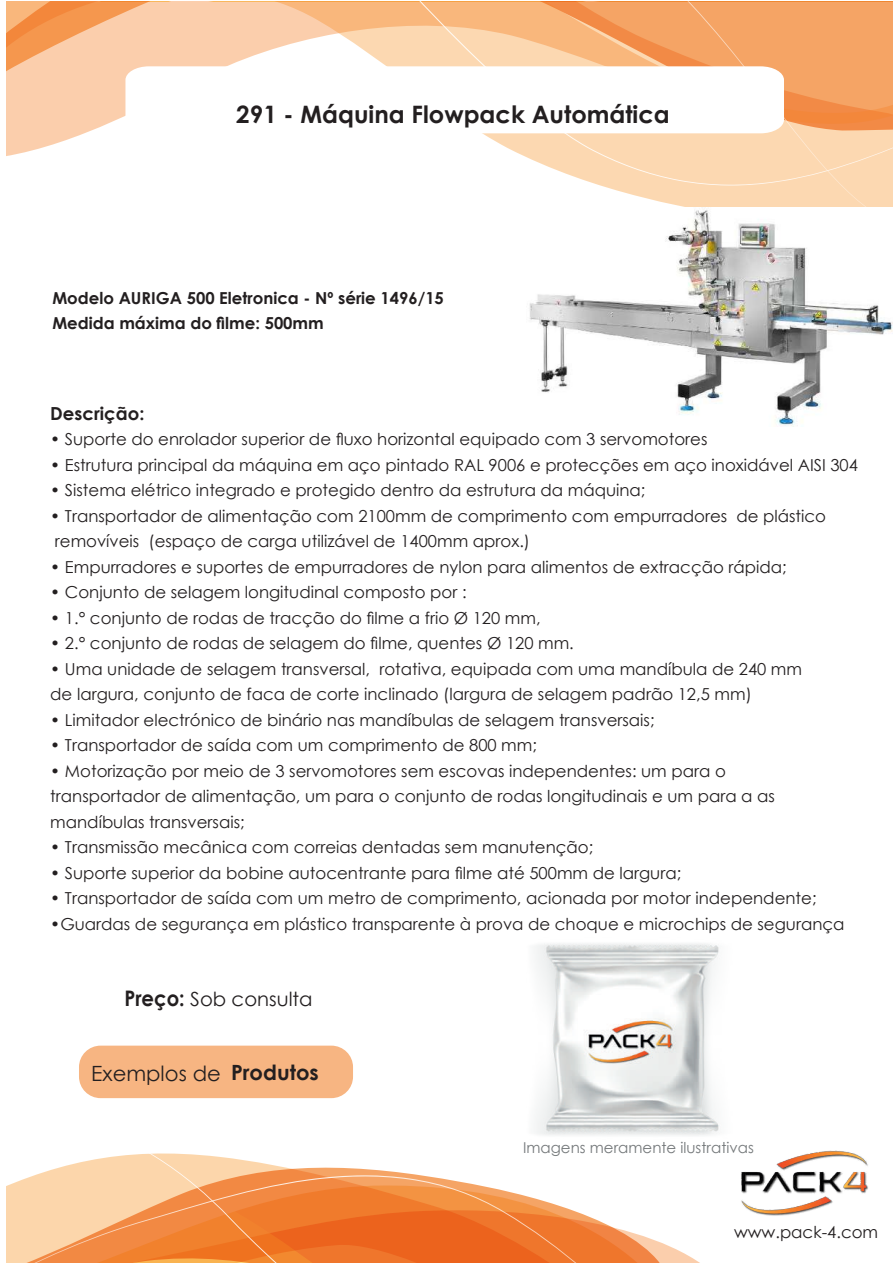
<style>
.page{position:relative;width:893px;height:1263px;background:#fff}
.page>*{position:absolute;margin:0;border:0;box-sizing:border-box;transform-origin:0 0}
.t1{font:700 24px "Century Gothic";color:#231f20}
.t2{font:21px "Century Gothic";color:#231f20}
.t3{font:19.5px "Century Gothic";color:#231f20}
.t4{font:700 18px "Century Gothic";color:#231f20}
.t5{font:16.5px/25.5px "Century Gothic";color:#231f20}
.t6{font:700 16.5px/25.5px "Century Gothic";color:#231f20}
.t7{font:15px "Century Gothic";color:#75797b}
.s1{font-weight:700;font-size:21.45px}
.s2{font-weight:700}
</style>
<div class="page">
<svg style="left:667px;top:203px;width:226px;height:4px"></svg>
<svg style="left:634px;top:195px;width:259px;height:4px"></svg>
<svg style="left:619px;top:191px;width:274px;height:4px"></svg>
<svg style="left:606px;top:187px;width:287px;height:4px"></svg>
<svg style="left:7px;top:2px;width:886px;height:184px"></svg>
<svg style="left:7px;top:1150px;width:830px;height:113px"></svg>
<svg style="left:125px;top:66px;width:659px;height:67px"></svg>
<img style="left:741px;top:1151px;width:127px;height:65px">
<div style="left:79px;top:1046px;width:274px;height:52px;background:#f7b582;border-radius:22px"></div>
<img style="left:535px;top:943px;width:184px;height:193px">
<img style="left:529px;top:210px;width:364px;height:217px">
<h1 class="t1" style="left:236px;top:97px;width:435px">291 - Máquina Flowpack Automática</h1>
<p class="t6" style="left:52px;top:284px;width:393px">Modelo AURIGA 500 Eletronica - Nº série 1496/15<br>Medida máxima do filme: 500mm</p>
<p class="t4" style="left:50px;top:399px;width:96px">Descrição:</p>
<p class="t5" style="left:50px;top:426px;width:659px">• Suporte do enrolador superior de fluxo horizontal equipado com 3 servomotores</p>
<p class="t5" style="left:50px;top:452px;width:809px">• Estrutura principal da máquina em aço pintado RAL 9006 e protecções em aço inoxidável AISI 304</p>
<p class="t5" style="left:50px;top:477px;width:597px">• Sistema elétrico integrado e protegido dentro da estrutura da máquina;</p>
<p class="t5" style="left:50px;top:503px;width:777px">• Transportador de alimentação com 2100mm de comprimento com empurradores de plástico removíveis (espaço de carga utilizável de 1400mm aprox.)</p>
<p class="t5" style="left:50px;top:554px;width:738px">• Empurradores e suportes de empurradores de nylon para alimentos de extracção rápida;</p>
<p class="t5" style="left:50px;top:579px;width:418px">• Conjunto de selagem longitudinal composto por :</p>
<p class="t5" style="left:50px;top:605px;width:492px">• 1.° conjunto de rodas de tracção do filme a frio Ø 120 mm,</p>
<p class="t5" style="left:50px;top:630px;width:525px">• 2.° conjunto de rodas de selagem do filme, quentes Ø 120 mm.</p>
<p class="t5" style="left:50px;top:656px;width:753px">• Uma unidade de selagem transversal, rotativa, equipada com uma mandíbula de 240 mm de largura, conjunto de faca de corte inclinado (largura de selagem padrão 12,5 mm)</p>
<p class="t5" style="left:50px;top:707px;width:606px">• Limitador electrónico de binário nas mandíbulas de selagem transversais;</p>
<p class="t5" style="left:50px;top:732px;width:488px">• Transportador de saída com um comprimento de 800 mm;</p>
<p class="t5" style="left:50px;top:758px;width:726px">• Motorização por meio de 3 servomotores sem escovas independentes: um para o transportador de alimentação, um para o conjunto de rodas longitudinais e um para a as mandíbulas transversais;</p>
<p class="t5" style="left:50px;top:834px;width:545px">• Transmissão mecânica com correias dentadas sem manutenção;</p>
<p class="t5" style="left:50px;top:859px;width:632px">• Suporte superior da bobine autocentrante para filme até 500mm de largura;</p>
<p class="t5" style="left:50px;top:885px;width:768px">• Transportador de saída com um metro de comprimento, acionada por motor independente;</p>
<p class="t5" style="left:50px;top:910px;width:796px">•Guardas de segurança em plástico transparente à prova de choque e microchips de segurança</p>
<p class="t3" style="left:124px;top:985px;width:190px"><span class="s1">Preço:</span> Sob consulta</p>
<p class="t2" style="left:91px;top:1059px;width:229px">Exemplos de <span class="s2">Produtos</span></p>
<p class="t7" style="left:523px;top:1137px;width:232px">Imagens meramente ilustrativas</p>
<p class="t5" style="left:734px;top:1219px;width:146px">www.pack-4.com</p>
</div>
